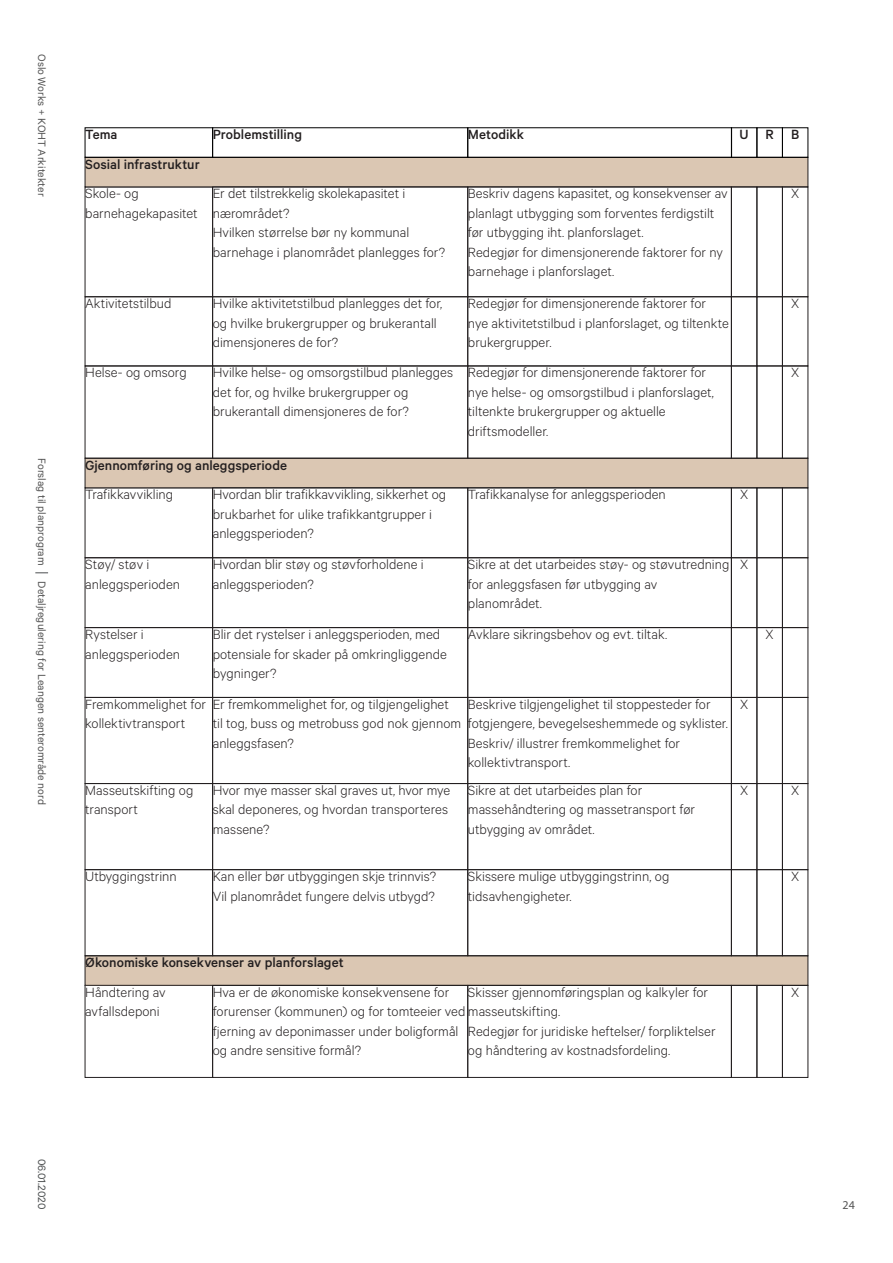
<style>
.page{position:relative;width:893px;height:1263px;background:#fff}
.page>*{position:absolute;margin:0;border:0;box-sizing:border-box;transform-origin:0 0}
.t1{font:300 15px/19.5px "Calibre";color:#231f20}
.t2{font:500 15px "Calibre";color:#231f20}
.t3{font:12px "Calibre";color:#555}
.t4{font:12px "Calibre";color:#4c4f50}
.t5{font:12px "Myriad Pro";color:#555}
</style>
<div class="page">
<svg style="left:35px;top:572px;width:13px;height:1px"></svg>
<div style="left:85px;top:985px;width:128px;height:92px;border:1px solid #231f20"></div>
<div style="left:85px;top:956px;width:723px;height:29px;background:#dbc7b3"></div>
<div style="left:212px;top:985px;width:256px;height:92px;border:1px solid #231f20"></div>
<div style="left:468px;top:985px;width:264px;height:92px;border:1px solid #231f20"></div>
<div style="left:731px;top:985px;width:26px;height:92px;border:1px solid #231f20"></div>
<div style="left:782px;top:985px;width:26px;height:92px;border:1px solid #231f20"></div>
<div style="left:85px;top:557px;width:128px;height:71px;border:1px solid #231f20"></div>
<div style="left:85px;top:627px;width:128px;height:71px;border:1px solid #231f20"></div>
<div style="left:85px;top:697px;width:128px;height:87px;border:1px solid #231f20"></div>
<div style="left:85px;top:783px;width:128px;height:87px;border:1px solid #231f20"></div>
<div style="left:85px;top:869px;width:128px;height:87px;border:1px solid #231f20"></div>
<div style="left:85px;top:458px;width:723px;height:30px;background:#dbc7b3"></div>
<div style="left:85px;top:458px;width:723px;height:30px;border:1px solid #231f20"></div>
<div style="left:212px;top:557px;width:256px;height:71px;border:1px solid #231f20"></div>
<div style="left:212px;top:627px;width:256px;height:71px;border:1px solid #231f20"></div>
<div style="left:212px;top:697px;width:256px;height:87px;border:1px solid #231f20"></div>
<div style="left:212px;top:783px;width:256px;height:87px;border:1px solid #231f20"></div>
<div style="left:212px;top:869px;width:256px;height:87px;border:1px solid #231f20"></div>
<div style="left:468px;top:557px;width:264px;height:71px;border:1px solid #231f20"></div>
<div style="left:468px;top:627px;width:264px;height:71px;border:1px solid #231f20"></div>
<div style="left:468px;top:697px;width:264px;height:87px;border:1px solid #231f20"></div>
<div style="left:468px;top:783px;width:264px;height:87px;border:1px solid #231f20"></div>
<div style="left:468px;top:869px;width:264px;height:87px;border:1px solid #231f20"></div>
<div style="left:731px;top:488px;width:26px;height:70px;border:1px solid #231f20"></div>
<div style="left:731px;top:557px;width:26px;height:71px;border:1px solid #231f20"></div>
<div style="left:731px;top:627px;width:26px;height:71px;border:1px solid #231f20"></div>
<div style="left:731px;top:697px;width:26px;height:87px;border:1px solid #231f20"></div>
<div style="left:731px;top:783px;width:26px;height:87px;border:1px solid #231f20"></div>
<div style="left:731px;top:869px;width:26px;height:87px;border:1px solid #231f20"></div>
<div style="left:782px;top:488px;width:26px;height:70px;border:1px solid #231f20"></div>
<div style="left:782px;top:557px;width:26px;height:71px;border:1px solid #231f20"></div>
<div style="left:782px;top:627px;width:26px;height:71px;border:1px solid #231f20"></div>
<div style="left:782px;top:697px;width:26px;height:87px;border:1px solid #231f20"></div>
<div style="left:782px;top:783px;width:26px;height:87px;border:1px solid #231f20"></div>
<div style="left:782px;top:869px;width:26px;height:87px;border:1px solid #231f20"></div>
<div style="left:85px;top:187px;width:128px;height:110px;border:1px solid #231f20"></div>
<div style="left:85px;top:297px;width:128px;height:69px;border:1px solid #231f20"></div>
<div style="left:85px;top:157px;width:723px;height:30px;background:#dbc7b3"></div>
<div style="left:85px;top:157px;width:723px;height:30px;border:1px solid #231f20"></div>
<div style="left:212px;top:187px;width:256px;height:110px;border:1px solid #231f20"></div>
<div style="left:212px;top:297px;width:256px;height:69px;border:1px solid #231f20"></div>
<div style="left:468px;top:187px;width:264px;height:110px;border:1px solid #231f20"></div>
<div style="left:468px;top:297px;width:264px;height:69px;border:1px solid #231f20"></div>
<div style="left:731px;top:187px;width:26px;height:110px;border:1px solid #231f20"></div>
<div style="left:731px;top:297px;width:26px;height:69px;border:1px solid #231f20"></div>
<div style="left:731px;top:366px;width:26px;height:92px;border:1px solid #231f20"></div>
<div style="left:782px;top:187px;width:26px;height:110px;border:1px solid #231f20"></div>
<div style="left:782px;top:297px;width:26px;height:69px;border:1px solid #231f20"></div>
<div style="left:782px;top:366px;width:26px;height:92px;border:1px solid #231f20"></div>
<div style="left:731px;top:128px;width:26px;height:29px;border:1px solid #000"></div>
<p class="t3" style="left:49px;top:54px;width:144px;rotate:90deg">Oslo Works + KOHT Arkitekter</p>
<p class="t3" style="left:49px;top:458px;width:109px;rotate:90deg">Forslag til planprogram</p>
<p class="t3" style="left:49px;top:581px;width:225px;rotate:90deg">Detaljregulering for Leangen senterområde nord</p>
<p class="t2" style="left:85px;top:126px;width:34px">Tema</p>
<p class="t2" style="left:213px;top:126px;width:91px">Problemstilling</p>
<p class="t2" style="left:468px;top:126px;width:57px">Metodikk</p>
<p class="t2" style="left:740px;top:126px;width:11px">U</p>
<p class="t2" style="left:765px;top:126px;width:10px">R</p>
<p class="t2" style="left:791px;top:126px;width:10px">B</p>
<p class="t2" style="left:85px;top:155px;width:116px">Sosial infrastruktur</p>
<p class="t1" style="left:85px;top:183px;width:114px">Skole- og barnehagekapasitet</p>
<p class="t1" style="left:85px;top:293px;width:88px">Aktivitetstilbud</p>
<p class="t1" style="left:85px;top:362px;width:103px">Helse- og omsorg</p>
<p class="t1" style="left:213px;top:183px;width:194px">Er det tilstrekkelig skolekapasitet i nærområdet?</p>
<p class="t1" style="left:213px;top:222px;width:234px">Hvilken størrelse bør ny kommunal barnehage i planområdet planlegges for?</p>
<p class="t1" style="left:213px;top:293px;width:231px">Hvilke aktivitetstilbud planlegges det for, og hvilke brukergrupper og brukerantall dimensjoneres de for?</p>
<p class="t1" style="left:213px;top:362px;width:242px">Hvilke helse- og omsorgstilbud planlegges det for, og hvilke brukergrupper og brukerantall dimensjoneres de for?</p>
<p class="t1" style="left:468px;top:183px;width:261px">Beskriv dagens kapasitet, og konsekvenser av planlagt utbygging som forventes ferdigstilt før utbygging iht. planforslaget.</p>
<p class="t1" style="left:468px;top:242px;width:256px">Redegjør for dimensjonerende faktorer for ny barnehage i planforslaget.</p>
<p class="t1" style="left:468px;top:293px;width:262px">Redegjør for dimensjonerende faktorer for nye aktivitetstilbud i planforslaget, og tiltenkte brukergrupper.</p>
<p class="t1" style="left:468px;top:362px;width:248px">Redegjør for dimensjonerende faktorer for nye helse- og omsorgstilbud i planforslaget, tiltenkte brukergrupper og aktuelle driftsmodeller.</p>
<p class="t1" style="left:791px;top:183px;width:10px">X</p>
<p class="t1" style="left:791px;top:293px;width:10px">X</p>
<p class="t1" style="left:791px;top:362px;width:10px">X</p>
<p class="t2" style="left:85px;top:456px;width:203px">Gjennomføring og anleggsperiode</p>
<p class="t1" style="left:213px;top:484px;width:235px">Hvordan blir trafikkavvikling, sikkerhet og brukbarhet for ulike trafikkantgrupper i anleggsperioden?</p>
<p class="t1" style="left:213px;top:554px;width:212px">Hvordan blir støy og støvforholdene i anleggsperioden?</p>
<p class="t1" style="left:213px;top:624px;width:236px">Blir det rystelser i anleggsperioden, med potensiale for skader på omkringliggende bygninger?</p>
<p class="t1" style="left:213px;top:694px;width:250px">Er fremkommelighet for, og tilgjengelighet til tog, buss og metrobuss god nok gjennom anleggsfasen?</p>
<p class="t1" style="left:213px;top:780px;width:239px">Hvor mye masser skal graves ut, hvor mye skal deponeres, og hvordan transporteres massene?</p>
<p class="t1" style="left:213px;top:866px;width:225px">Kan eller bør utbyggingen skje trinnvis?</p>
<p class="t1" style="left:213px;top:885px;width:224px">Vil planområdet fungere delvis utbygd?</p>
<p class="t1" style="left:85px;top:484px;width:89px">Trafikkavvikling</p>
<p class="t1" style="left:85px;top:554px;width:96px">Støy/ støv i anleggsperioden</p>
<p class="t1" style="left:85px;top:624px;width:96px">Rystelser i anleggsperioden</p>
<p class="t1" style="left:85px;top:694px;width:122px">Fremkommelighet for kollektivtransport</p>
<p class="t1" style="left:85px;top:780px;width:110px">Masseutskifting og transport</p>
<p class="t1" style="left:85px;top:866px;width:93px">Utbyggingstrinn</p>
<p class="t1" style="left:468px;top:484px;width:199px">Trafikkanalyse for anleggsperioden</p>
<p class="t1" style="left:468px;top:554px;width:263px">Sikre at det utarbeides støy- og støvutredning for anleggsfasen før utbygging av planområdet.</p>
<p class="t1" style="left:468px;top:624px;width:201px">Avklare sikringsbehov og evt. tiltak.</p>
<p class="t1" style="left:468px;top:694px;width:261px">Beskrive tilgjengelighet til stoppesteder for fotgjengere, bevegelseshemmede og syklister.</p>
<p class="t1" style="left:468px;top:733px;width:214px">Beskriv/ illustrer fremkommelighet for kollektivtransport.</p>
<p class="t1" style="left:468px;top:780px;width:229px">Sikre at det utarbeides plan for massehåndtering og massetransport før utbygging av området.</p>
<p class="t1" style="left:468px;top:866px;width:203px">Skissere mulige utbyggingstrinn, og tidsavhengigheter.</p>
<p class="t1" style="left:740px;top:484px;width:10px">X</p>
<p class="t1" style="left:740px;top:554px;width:10px">X</p>
<p class="t1" style="left:740px;top:694px;width:10px">X</p>
<p class="t1" style="left:740px;top:780px;width:10px">X</p>
<p class="t1" style="left:766px;top:624px;width:10px">X</p>
<p class="t1" style="left:791px;top:780px;width:10px">X</p>
<p class="t1" style="left:791px;top:866px;width:10px">X</p>
<p class="t2" style="left:85px;top:954px;width:260px">Økonomiske konsekvenser av planforslaget</p>
<p class="t1" style="left:213px;top:982px;width:349px">Hva er de økonomiske konsekvensene for<br>forurenser (kommunen) og for tomteeier vedmasseutskifting. fjerning av deponimasser under boligformål<br>og andre sensitive formål?</p>
<p class="t1" style="left:85px;top:982px;width:82px">Håndtering av avfallsdeponi</p>
<p class="t1" style="left:468px;top:982px;width:242px">Skisser gjennomføringsplan og kalkyler for</p>
<p class="t1" style="left:468px;top:1021px;width:249px">Redegjør for juridiske heftelser/ forpliktelser og håndtering av kostnadsfordeling.</p>
<p class="t1" style="left:791px;top:982px;width:10px">X</p>
<p class="t4" style="left:49px;top:1159px;width:52px;rotate:90deg">06.01.2020</p>
<p class="t5" style="left:843px;top:1198px;width:14px">24</p>
</div>
